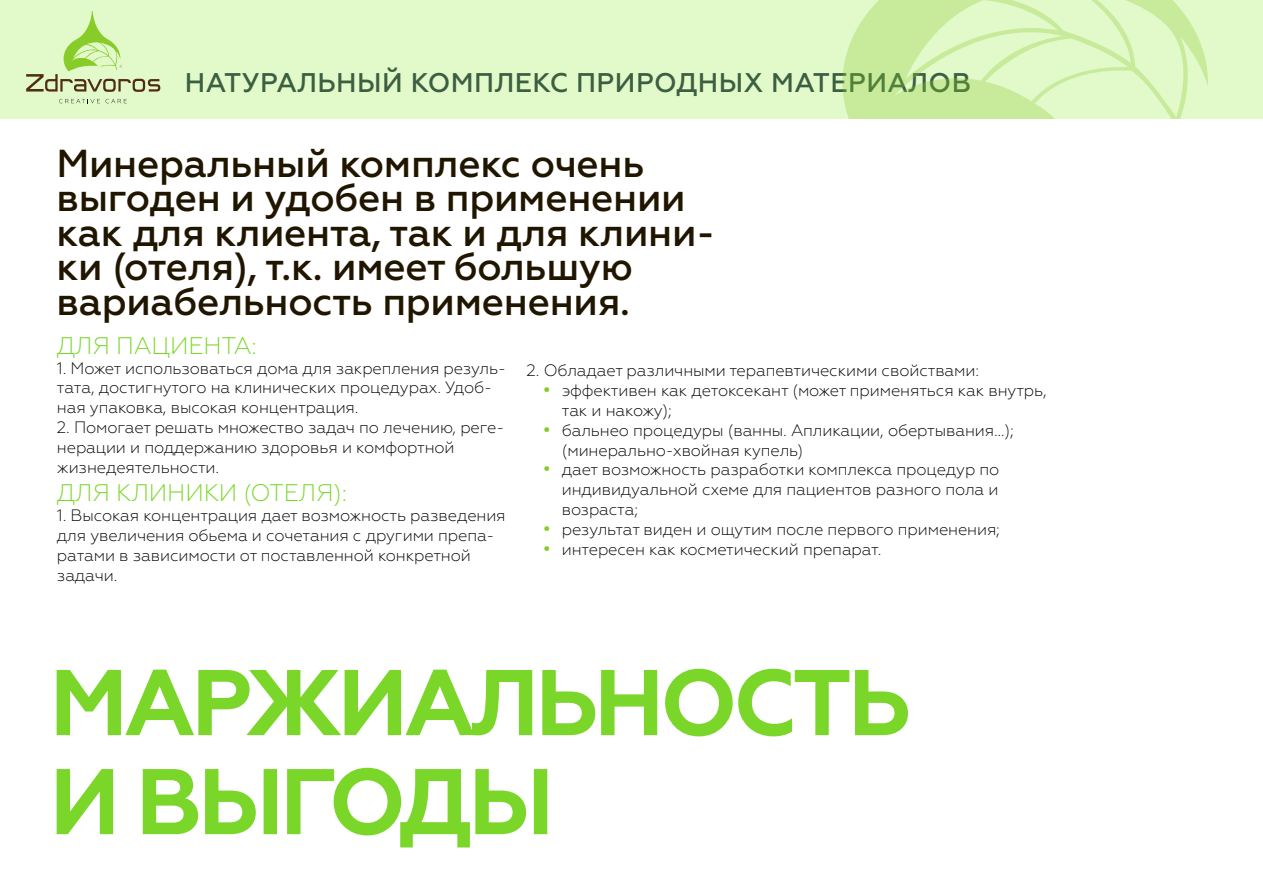
<style>
.page{position:relative;width:1263px;height:893px;background:#fff}
.page>*{position:absolute;margin:0;border:0;box-sizing:border-box;transform-origin:0 0}
.t1{font:700 93px/99px "Geometria";letter-spacing:-.045em;color:#7ad629}
.t2{font:500 39px/34.5px "Geometria";letter-spacing:-.01em;color:#201600}
.t3{font:500 27px "Geometria";letter-spacing:.015em;color:#3c5f42}
.t4{font:300 24px "Geometria";letter-spacing:-.01em;color:#7ad629}
.t5{font:300 16.5px/19.8px "Geometria";letter-spacing:-.01em;color:#000}
.s1{font-weight:700;color:#88cc29}
</style>
<div class="page">
<div style="left:0;top:0;width:1263px;height:118px;background:#e2f9ca"></div>
<svg style="left:26px;top:11px;width:134px;height:81px"></svg>
<svg style="left:59px;top:99px;width:41px;height:4px"></svg>
<svg style="left:106px;top:99px;width:21px;height:4px"></svg>
<svg style="left:842px;top:0;width:366px;height:118px"></svg>
<h3 class="t3" style="left:185px;top:67px;width:788px">НАТУРАЛЬНЫЙ КОМПЛЕКС ПРИРОДНЫХ МАТЕРИАЛОВ</h3>
<h2 class="t2" style="left:56px;top:146px;width:660px">Минеральный комплекс очень выгоден и удобен в применении как для клиента, так и для клини&shy;ки (отеля), т.к. имеет большую вариабельность применения.</h2>
<h3 class="t4" style="left:57px;top:332px;width:201px">ДЛЯ ПАЦИЕНТА:</h3>
<p class="t5" style="left:57px;top:358px;width:450px">1. Может использоваться дома для закрепления резуль&shy;тата, достигнутого на клинических процедурах. Удоб&shy;ная упаковка, высокая концентрация.</p>
<p class="t5" style="left:57px;top:417px;width:449px">2. Помогает решать множество задач по лечению, реге&shy;нерации и поддержанию здоровья и комфортной жизнедеятельности.</p>
<h3 class="t4" style="left:57px;top:479px;width:292px">ДЛЯ КЛИНИКИ (ОТЕЛЯ):</h3>
<p class="t5" style="left:57px;top:506px;width:450px">1. Высокая концентрация дает возможность разведения для увеличения обьема и сочетания с другими препа&shy;ратами в зависимости от поставленной конкретной задачи.</p>
<p class="t5" style="left:527px;top:361px;width:454px">2. Обладает различными терапевтическими свойствами:</p>
<p class="t5" style="left:562px;top:380px;width:487px;text-indent:-18px"><span class="s1">•</span> эффективен как детоксекант (может применяться как внутрь, так и накожу);</p>
<p class="t5" style="left:562px;top:420px;width:453px;text-indent:-18px"><span class="s1">•</span> бальнео процедуры (ванны. Апликации, обертывания…); (минерально-хвойная купель)</p>
<p class="t5" style="left:562px;top:460px;width:439px;text-align:justify;text-indent:-18px"><span class="s1">•</span> дает возможность разработки комплекса процедур по индивидуальной схеме для пациентов разного пола и возраста;</p>
<p class="t5" style="left:543px;top:519px;width:458px"><span class="s1">•</span> результат виден и ощутим после первого применения;</p>
<p class="t5" style="left:543px;top:539px;width:340px"><span class="s1">•</span> интересен как косметический препарат.</p>
<h1 class="t1" style="left:49px;top:654px;width:863px">МАРЖИАЛЬНОСТЬ<br>И ВЫГОДЫ</h1>
</div>
